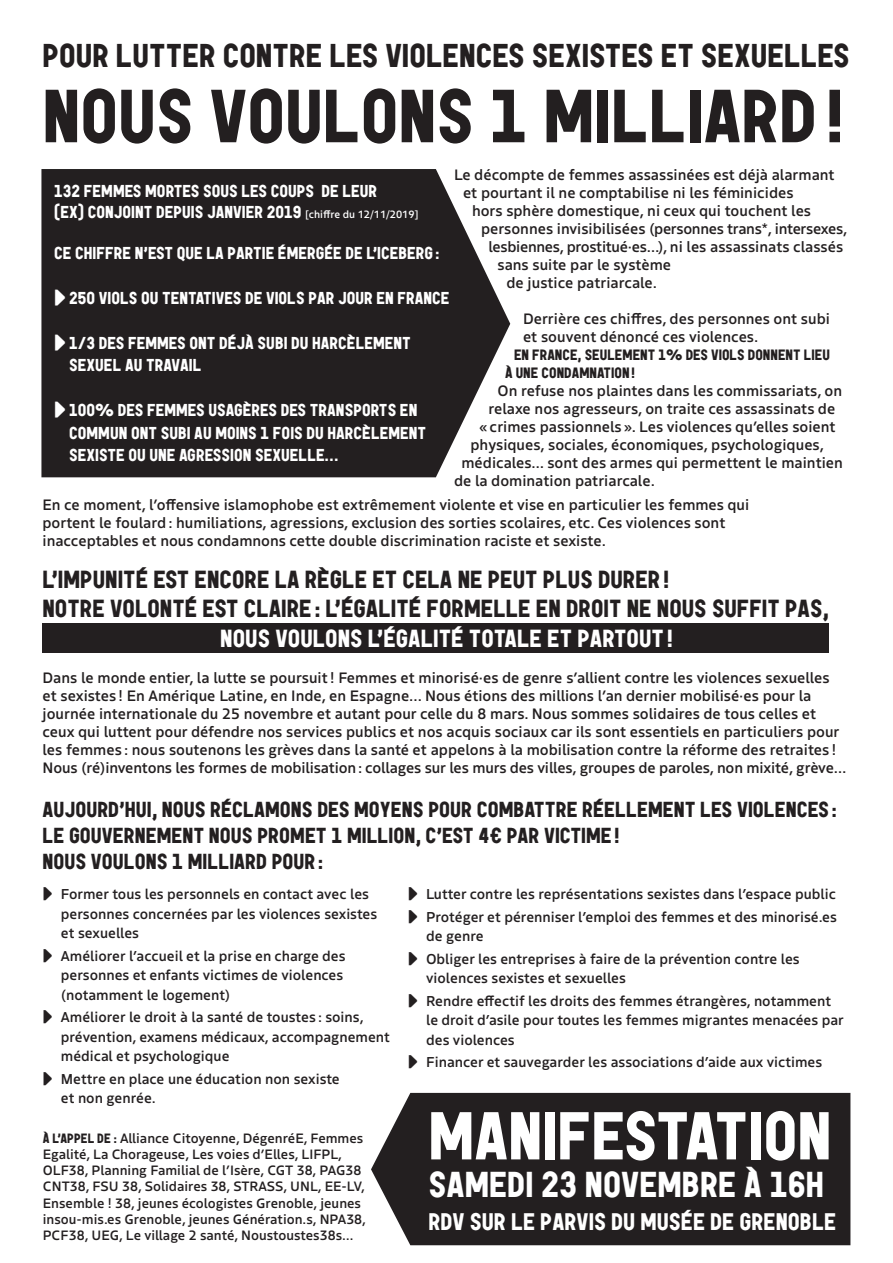
<style>
.page{position:relative;width:893px;height:1263px;background:#fff}
.page>*{position:absolute;margin:0;border:0;box-sizing:border-box;transform-origin:0 0}
.t1{font:900 75px "Garaje 53 Unicase";color:#231f20}
.t2{font:900 67.5px "Garaje 53 Unicase";color:#fff}
.t3{font:900 36px "Garaje 53 Unicase";color:#fff}
.t4{font:900 33px "Garaje 53 Unicase";color:#231f20}
.t5{font:900 24.75px "Garaje 53 Unicase";color:#231f20}
.t6{font:900 24.75px "Garaje 53 Unicase";color:#fff}
.t7{font:900 24px "Garaje 53 Unicase";color:#fff}
.t8{font:900 21.75px "Garaje 53 Unicase";color:#231f20}
.t9{font:900 17.25px/22.5px "Garaje 53 Unicase";color:#fff}
.t10{font:500 15px/18px "Boreal";color:#231f20}
.t11{font:900 15px "Garaje 53 Unicase";color:#231f20}
.t12{font:500 15px "Boreal";letter-spacing:-.02em;color:#231f20}
.t13{font:500 14.25px/19.5px "Boreal";color:#231f20}
.t14{font:500 13.5px/16.2px "Boreal";color:#231f20}
.s1{font-family:"Boreal";font-weight:500;font-size:10.5px}
.s2{font-family:"Btp";font-weight:300}
.s3{font-family:"Garaje 53 Unicase";font-weight:900}
</style>
<div class="page">
<div style="left:371px;top:1093px;width:479px;height:152px;background:#231f20"></div>
<div style="left:43px;top:623px;width:786px;height:30px;background:#231f20"></div>
<svg style="left:41px;top:169px;width:469px;height:308px;background:#343031"></svg>
<p class="t4" style="left:43px;top:35px;width:809px">POUR LUTTER CONTRE LES VIOLENCES SEXISTES ET SEXUELLES</p>
<p class="t1" style="left:43px;top:69px;width:802px">NOUS VOULONS 1 MILLIARD!</p>
<p class="t10" style="left:454px;top:165px;width:382px">Le décompte de femmes assassinées est déjà alarmant</p>
<p class="t10" style="left:463px;top:183px;width:332px">et pourtant il ne comptabilise ni les féminicides</p>
<p class="t10" style="left:472px;top:201px;width:341px">hors sphère domestique, ni ceux qui touchent les</p>
<p class="t12" style="left:481px;top:217px;width:368px">personnes invisibilisées (personnes trans*, intersexes,</p>
<p class="t10" style="left:488px;top:237px;width:356px">lesbiennes, prostitué·es…), ni les assassinats classés</p>
<p class="t10" style="left:497px;top:255px;width:175px">sans suite par le système</p>
<p class="t10" style="left:506px;top:273px;width:152px">de justice patriarcale.</p>
<p class="t10" style="left:523px;top:309px;width:308px">Derrière ces chiffres, des personnes ont subi et souvent dénoncé ces violences.</p>
<p class="t11" style="left:514px;top:346px;width:317px">EN FRANCE, SEULEMENT 1% DES VIOLS DONNENT LIEU</p>
<p class="t11" style="left:505px;top:364px;width:131px">À UNE CONDAMNATION!</p>
<p class="t10" style="left:497px;top:381px;width:346px">On refuse nos plaintes dans les commissariats, on</p>
<p class="t10" style="left:488px;top:399px;width:348px">relaxe nos agresseurs, on traite ces assassinats de</p>
<p class="t10" style="left:479px;top:417px;width:358px">« crimes passionnels ». Les violences qu’elles soient</p>
<p class="t10" style="left:470px;top:435px;width:355px">physiques, sociales, économiques, psychologiques,</p>
<p class="t10" style="left:461px;top:453px;width:383px">médicales… sont des armes qui permettent le maintien</p>
<p class="t10" style="left:454px;top:471px;width:202px">de la domination patriarcale.</p>
<p class="t9" style="left:54px;top:180px;width:325px">132 FEMMES MORTES SOUS LES COUPS DE LEUR</p>
<p class="t9" style="left:54px;top:200px;width:366px">(EX) CONJOINT DEPUIS JANVIER 2019 <span class="s1">[chiffre du 12/11/2019]</span></p>
<p class="t9" style="left:54px;top:242px;width:387px">CE CHIFFRE N’EST QUE LA PARTIE ÉMERGÉE DE L’ICEBERG:</p>
<p class="t9" style="left:54px;top:287px;width:397px"><span class="s2">▶</span> 250 VIOLS OU TENTATIVES DE VIOLS PAR JOUR EN FRANCE</p>
<p class="t9" style="left:69px;top:332px;width:343px;text-indent:-15px"><span class="s2">▶</span> 1/3 DES FEMMES ONT DÉJÀ SUBI DU HARCÈLEMENT<br>SEXUEL AU TRAVAIL</p>
<p class="t9" style="left:69px;top:399px;width:358px;text-indent:-15px"><span class="s2">▶</span> 100% DES FEMMES USAGÈRES DES TRANSPORTS EN<br>COMMUN ONT SUBI AU MOINS 1 FOIS DU HARCÈLEMENT<br>SEXISTE OU UNE AGRESSION SEXUELLE…</p>
<p class="t10" style="left:43px;top:495px;width:708px">En ce moment, l’offensive islamophobe est extrêmement violente et vise en particulier les femmes qui portent le foulard : humiliations, agressions, exclusion des sorties scolaires, etc. Ces violences sont inacceptables et nous condamnons cette double discrimination raciste et sexiste.</p>
<p class="t5" style="left:43px;top:563px;width:628px">L’IMPUNITÉ EST ENCORE LA RÈGLE ET CELA NE PEUT PLUS DURER!</p>
<p class="t5" style="left:43px;top:593px;width:788px">NOTRE VOLONTÉ EST CLAIRE: L’ÉGALITÉ FORMELLE EN DROIT NE NOUS SUFFIT PAS,</p>
<p class="t6" style="left:220px;top:623px;width:454px">NOUS VOULONS L’ÉGALITÉ TOTALE ET PARTOUT!</p>
<p class="t10" style="left:43px;top:668px;width:806px">Dans le monde entier, la lutte se poursuit ! Femmes et minorisé·es de genre s’allient contre les violences sexuelles et sexistes ! En Amérique Latine, en Inde, en Espagne... Nous étions des millions l’an dernier mobilisé·es pour la journée internationale du 25 novembre et autant pour celle du 8 mars. Nous sommes solidaires de tous celles et ceux qui luttent pour défendre nos services publics et nos acquis sociaux car ils sont essentiels en particuliers pour les femmes : nous soutenons les grèves dans la santé et appelons à la mobilisation contre la réforme des retraites !<br>Nous (ré)inventons les formes de mobilisation : collages sur les murs des villes, groupes de paroles, non mixité, grève…</p>
<p class="t8" style="left:43px;top:796px;width:796px">AUJOURD’HUI, NOUS RÉCLAMONS DES MOYENS POUR COMBATTRE RÉELLEMENT LES VIOLENCES:</p>
<p class="t8" style="left:43px;top:822px;width:578px">LE GOUVERNEMENT NOUS PROMET 1 MILLION, C’EST 4€ PAR VICTIME!</p>
<p class="t8" style="left:43px;top:848px;width:282px">NOUS VOULONS 1 MILLIARD POUR:</p>
<p class="t13" style="left:61px;top:883px;width:318px;text-indent:-18px"><span class="s2">▶</span> Former tous les personnels en contact avec les personnes concernées par les violences sexistes et sexuelles</p>
<p class="t13" style="left:61px;top:945px;width:286px;text-indent:-18px"><span class="s2">▶</span> Améliorer l’accueil et la prise en charge des personnes et enfants victimes de violences (notamment le logement)</p>
<p class="t13" style="left:61px;top:1006px;width:331px;text-indent:-18px"><span class="s2">▶</span> Améliorer le droit à la santé de toustes : soins, prévention, examens médicaux, accompagnement médical et psychologique</p>
<p class="t13" style="left:61px;top:1068px;width:280px;text-indent:-18px"><span class="s2">▶</span> Mettre en place une éducation non sexiste et non genrée.</p>
<p class="t14" style="left:43px;top:1129px;width:325px"><span class="s3">À L’APPEL DE :</span> Alliance Citoyenne, DégenréE, Femmes Egalité, La Chorageuse, Les voies d’Elles, LIFPL, OLF38, Planning Familial de l’Isère, CGT 38, PAG38<br>CNT38, FSU 38, Solidaires 38, STRASS, UNL, EE-LV, Ensemble ! 38, jeunes écologistes Grenoble, jeunes insou-mis.es Grenoble, jeunes Génération.s, NPA38, PCF38, UEG, Le village 2 santé, Noustoustes38s…</p>
<p class="t13" style="left:408px;top:883px;width:429px"><span class="s2">▶</span> Lutter contre les représentations sexistes dans l’espace public</p>
<p class="t13" style="left:426px;top:906px;width:412px;text-indent:-18px"><span class="s2">▶</span> Protéger et pérenniser l’emploi des femmes et des minorisé.es de genre</p>
<p class="t13" style="left:426px;top:948px;width:375px;text-indent:-18px"><span class="s2">▶</span> Obliger les entreprises à faire de la prévention contre les violences sexistes et sexuelles</p>
<p class="t13" style="left:426px;top:990px;width:419px;text-indent:-18px"><span class="s2">▶</span> Rendre effectif les droits des femmes étrangères, notamment le droit d’asile pour toutes les femmes migrantes menacées par des violences</p>
<p class="t13" style="left:408px;top:1051px;width:416px"><span class="s2">▶</span> Financer et sauvegarder les associations d’aide aux victimes</p>
<p class="t2" style="left:428px;top:1093px;width:405px">MANIFESTATION</p>
<p class="t3" style="left:428px;top:1161px;width:397px">SAMEDI 23 NOVEMBRE À 16H</p>
<p class="t7" style="left:428px;top:1206px;width:409px">RDV SUR LE PARVIS DU MUSÉE DE GRENOBLE</p>
</div>
